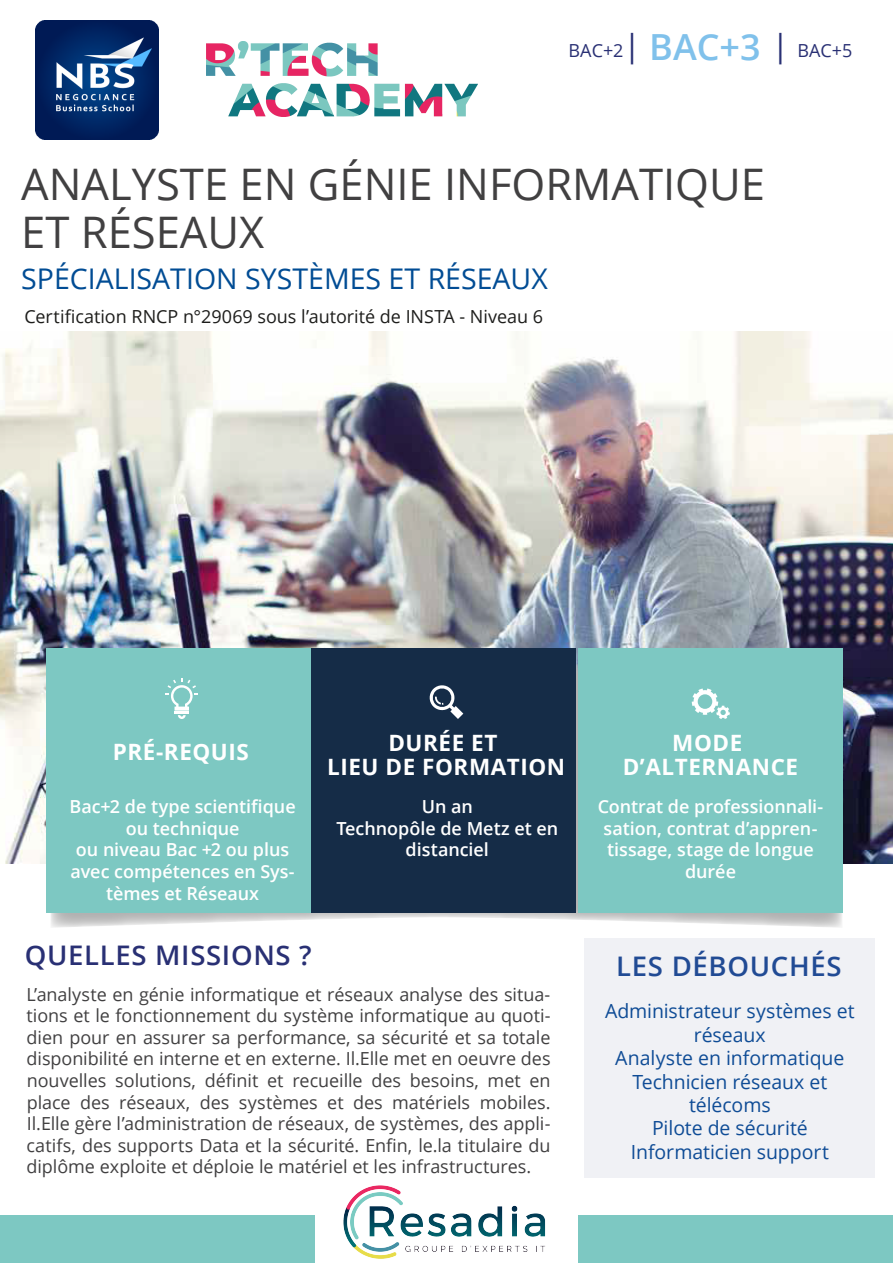
<style>
.page{position:relative;width:893px;height:1263px;background:#fff}
.page>*{position:absolute;margin:0;border:0;box-sizing:border-box;transform-origin:0 0}
.t1{font:43.5px/48px "Open Sans";color:#414041}
.t2{font:28.5px "Open Sans";color:#014c94}
.t3{font:600 27px "Open Sans";letter-spacing:.025em;color:#293074}
.t4{font:600 27px "Open Sans";letter-spacing:.025em;color:#214d97}
.t5{font:700 22.5px/24px "Open Sans";letter-spacing:.025em;color:#fff;text-align:center}
.t6{font:19.5px/23.4px "Open Sans";letter-spacing:-.005em;color:#0f4c96;text-align:center}
.t7{font:18px/21.6px "Open Sans";color:#414041;text-align:justify}
.t8{font:600 18px/21.6px "Open Sans";color:#fff;text-align:center}
.t9{font:18px "Open Sans";letter-spacing:-.005em;color:#1d1d1b}
.t10{font:18px "Open Sans";color:#293074}
.s1{font-size:31.5px}
.s2{font-weight:600;font-size:36px;color:#80c1eb}
</style>
<div class="page">
<img style="left:0;top:331px;width:893px;height:533px">
<div style="left:584px;top:938px;width:291px;height:240px;background:#f0f1f5"></div>
<svg style="left:50px;top:664px;width:792px;height:263px"></svg>
<div style="left:47px;top:648px;width:264px;height:264px;background:#7dc8c2"></div>
<div style="left:311px;top:648px;width:264px;height:264px;background:#152c47"></div>
<div style="left:578px;top:648px;width:264px;height:264px;background:#7dc8c2"></div>
<div style="left:0;top:1216px;width:314px;height:47px;background:#7dc8c2"></div>
<div style="left:578px;top:1216px;width:315px;height:47px;background:#7dc8c2"></div>
<svg style="left:429px;top:685px;width:34px;height:34px"></svg>
<svg style="left:692px;top:688px;width:38px;height:31px"></svg>
<svg style="left:166px;top:678px;width:32px;height:41px"></svg>
<img style="left:36px;top:20px;width:122px;height:120px">
<img style="left:343px;top:1185px;width:203px;height:74px">
<img style="left:207px;top:42px;width:270px;height:74px">
<p class="t10" style="left:569px;top:38px;width:285px">BAC+2<span class="s1">|</span> <span class="s2">BAC+3</span> <span class="s1">|</span> BAC+5</p>
<h1 class="t1" style="left:21px;top:159px;width:745px">ANALYSTE EN GÉNIE INFORMATIQUE<br>ET RÉSEAUX</h1>
<h2 class="t2" style="left:21px;top:259px;width:528px">SPÉCIALISATION SYSTÈMES ET RÉSEAUX</h2>
<p class="t9" style="left:24px;top:304px;width:520px">Certification RNCP n°29069 sous l’autorité de INSTA - Niveau 6</p>
<p class="t5" style="left:113px;top:740px;width:137px">PRÉ-REQUIS</p>
<p class="t8" style="left:70px;top:795px;width:228px">Bac+2 de type scientifique ou technique<br>ou niveau Bac +2 ou plus avec compétences en Sys&shy;tèmes et Réseaux</p>
<p class="t5" style="left:327px;top:730px;width:240px">DURÉE ET<br>LIEU DE FORMATION</p>
<p class="t8" style="left:336px;top:795px;width:223px">Un an<br>Technopôle de Metz et en distanciel</p>
<p class="t5" style="left:623px;top:730px;width:177px">MODE<br>D’ALTERNANCE</p>
<p class="t8" style="left:598px;top:795px;width:227px">Contrat de professionnali&shy;sation, contrat d’appren&shy;tissage, stage de longue durée</p>
<h3 class="t3" style="left:25px;top:936px;width:288px">QUELLES MISSIONS ?</h3>
<h3 class="t4" style="left:616px;top:948px;width:227px">LES DÉBOUCHÉS</h3>
<p class="t7" style="left:27px;top:983px;width:526px">L’analyste en génie informatique et réseaux analyse des situa&shy;tions et le fonctionnement du système informatique au quoti&shy;dien pour en assurer sa performance, sa sécurité et sa totale disponibilité en interne et en externe. Il.Elle met en oeuvre des nouvelles solutions, définit et recueille des besoins, met en place des réseaux, des systèmes et des matériels mobiles.<br>Il.Elle gère l’administration de réseaux, de systèmes, des appli&shy;catifs, des supports Data et la sécurité. Enfin, le.la titulaire du diplôme exploite et déploie le matériel et les infrastructures.</p>
<p class="t6" style="left:605px;top:999px;width:251px">Administrateur systèmes et réseaux<br>Analyste en informatique<br>Technicien réseaux et télécoms<br>Pilote de sécurité<br>Informaticien support</p>
</div>
